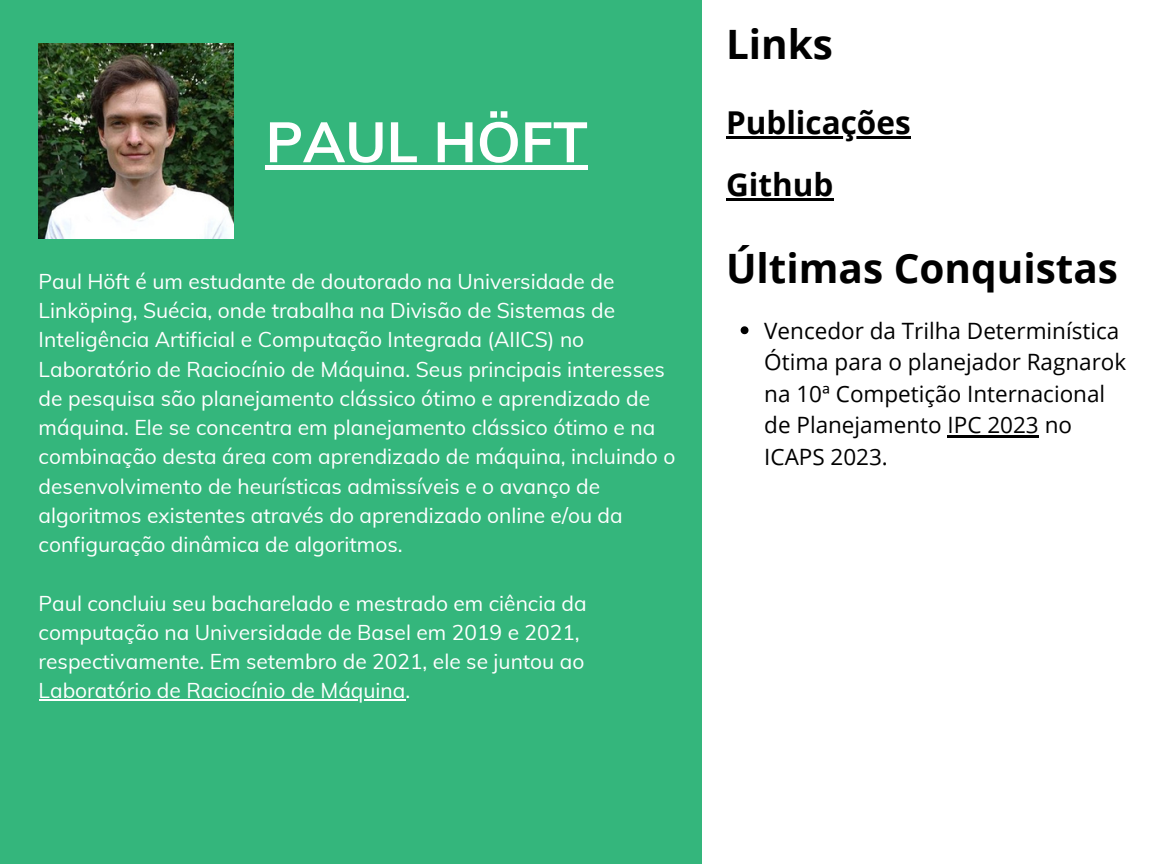
<style>
.page{position:relative;width:1152px;height:864px;background:#fff}
.page>*{position:absolute;margin:0;border:0;box-sizing:border-box;transform-origin:0 0}
.t1{font:700 56.1px "Muli";color:#fff}
.t2{font:700 40.5px "Open Sans";color:#000}
.t3{font:700 31.5px "Open Sans";color:#000}
.t4{font:22.5px/31.5px "Open Sans";color:#000}
.t5{font:21px/29.2px "Muli";color:#fff}
</style>
<div class="page">
<div style="left:0;top:0;width:701px;height:864px;background:#34b67c"></div>
<hr style="left:39px;top:700px;width:367px;height:1px;background:#fff">
<img style="left:39px;top:44px;width:194px;height:195px">
<hr style="left:266px;top:166px;width:322px;height:4px;background:#fff">
<hr style="left:726px;top:136px;width:185px;height:2px;background:#000">
<hr style="left:726px;top:198px;width:107px;height:2px;background:#000">
<svg style="left:741px;top:326px;width:8px;height:8px"></svg>
<hr style="left:948px;top:435px;width:91px;height:3px;background:#000">
<h2 class="t1" style="left:266px;top:106px;width:324px">PAUL HÖFT</h2>
<p class="t5" style="left:39px;top:266px;width:638px">Paul Höft é um estudante de doutorado na Universidade de Linköping, Suécia, onde trabalha na Divisão de Sistemas de Inteligência Artificial e Computação Integrada (AIICS) no Laboratório de Raciocínio de Máquina. Seus principais interesses de pesquisa são planejamento clássico ótimo e aprendizado de máquina. Ele se concentra em planejamento clássico ótimo e na combinação desta área com aprendizado de máquina, incluindo o desenvolvimento de heurísticas admissíveis e o avanço de algoritmos existentes através do aprendizado online e/ou da configuração dinâmica de algoritmos.</p>
<h1 class="t5" style="left:39px;top:588px;width:549px">Paul concluiu seu bacharelado e mestrado em ciência da computação na Universidade de Basel em 2019 e 2021, respectivamente. Em setembro de 2021, ele se juntou ao</h1>
<p class="t5" style="left:39px;top:676px;width:373px">Laboratório de Raciocínio de Máquina.</p>
<h3 class="t2" style="left:726px;top:15px;width:109px">Links</h3>
<h3 class="t3" style="left:726px;top:100px;width:186px">Publicações</h3>
<h2 class="t3" style="left:726px;top:162px;width:109px">Github</h2>
<p class="t2" style="left:726px;top:240px;width:393px">Últimas Conquistas</p>
<p class="t4" style="left:764px;top:314px;width:364px">Vencedor da Trilha Determinística<br>Ótima para o planejador Ragnarok na 10ª Competição Internacional de Planejamento IPC 2023 no<br>ICAPS 2023.</p>
</div>
